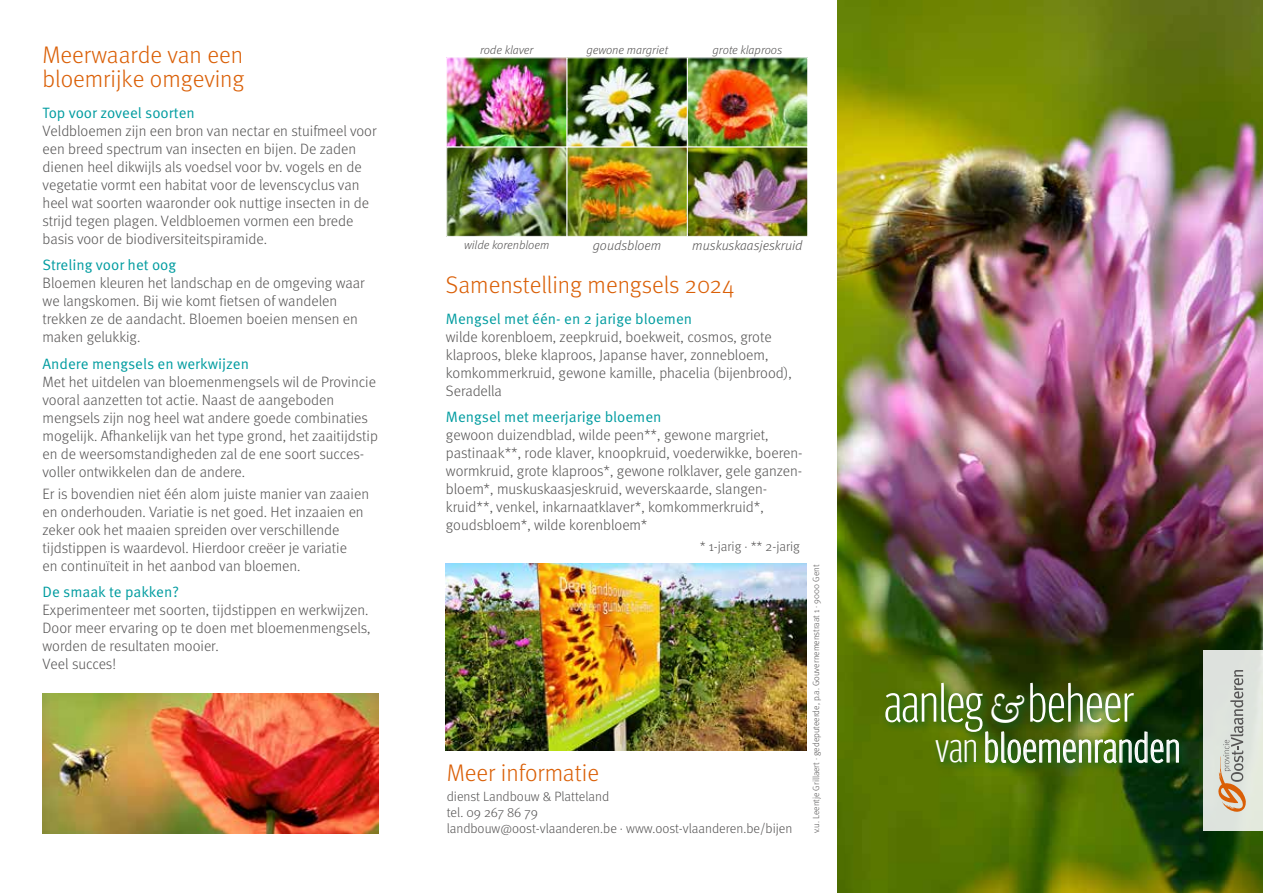
<style>
.page{position:relative;width:1263px;height:893px;background:#fff}
.page>*{position:absolute;margin:0;border:0;box-sizing:border-box;transform-origin:0 0}
.t1{font:300 54px "Meta Headline Comp OT";color:#fff}
.t2{font:300 42px "Meta Headline Comp OT";letter-spacing:.02em;color:#fff}
.t3{font:300 24px/24px "Meta Pro";color:#da5f06}
.t4{font:300 15px/18px "Meta Pro";color:#555454}
.t5{font:15px "Meta Pro Norm";color:#009ca0}
.t6{font:300 13.5px/16.2px "Meta Pro";color:#555454}
.t7{font:italic 300 13.5px "Meta Pro";color:#555454}
.t8{font:italic 300 12px "Meta Pro";color:#555454}
.t9{font:300 9px "Meta Pro";color:#555454}
.s1{font-family:"Adobe Caslon Pro";font-weight:400;font-style:italic;font-size:40.5px}
</style>
<div class="page">
<img style="left:838px;top:0;width:425px;height:893px">
<svg style="left:881px;top:678px;width:309px;height:96px;background:#3b5e0c"></svg>
<img style="left:448px;top:59px;width:358px;height:176px">
<div style="left:446px;top:57px;width:121px;height:90px;border:1px solid #fff"></div>
<div style="left:446px;top:147px;width:121px;height:90px;border:1px solid #fff"></div>
<div style="left:567px;top:57px;width:121px;height:90px;border:1px solid #fff"></div>
<div style="left:567px;top:147px;width:121px;height:90px;border:1px solid #fff"></div>
<div style="left:687px;top:57px;width:121px;height:90px;border:1px solid #fff"></div>
<div style="left:687px;top:147px;width:121px;height:90px;border:1px solid #fff"></div>
<img style="left:43px;top:693px;width:335px;height:140px">
<div style="left:1203px;top:650px;width:60px;height:181px;background:#dfe4dd"></div>
<svg style="left:1218px;top:670px;width:28px;height:142px"></svg>
<img style="left:446px;top:564px;width:361px;height:186px">
<h3 class="t3" style="left:43px;top:41px;width:203px">Meerwaarde van een bloemrijke omgeving</h3>
<p class="t5" style="left:43px;top:101px;width:154px">Top voor zoveel soorten</p>
<p class="t4" style="left:43px;top:121px;width:336px">Veldbloemen zijn een bron van nectar en stuifmeel voor een breed spectrum van insecten en bijen. De zaden dienen heel dikwijls als voedsel voor bv. vogels en de vegetatie vormt een habitat voor de levenscyclus van heel wat soorten waaronder ook nuttige insecten in de strijd tegen plagen. Veldbloemen vormen een brede basis voor de biodiversiteitspiramide.</p>
<p class="t5" style="left:43px;top:253px;width:135px">Streling voor het oog</p>
<p class="t4" style="left:43px;top:273px;width:324px">Bloemen kleuren het landschap en de omgeving waar we langskomen. Bij wie komt fietsen of wandelen trekken ze de aandacht. Bloemen boeien mensen en maken gelukkig.</p>
<p class="t5" style="left:43px;top:352px;width:208px">Andere mengsels en werkwijzen</p>
<p class="t4" style="left:43px;top:372px;width:337px">Met het uitdelen van bloemenmengsels wil de Provincie vooral aanzetten tot actie. Naast de aangeboden mengsels zijn nog heel wat andere goede combinaties mogelijk. Afhankelijk van het type grond, het zaaitijdstip en de weersomstandigheden zal de ene soort succes&shy;voller ontwikkelen dan de andere.</p>
<p class="t4" style="left:43px;top:484px;width:328px">Er is bovendien niet één alom juiste manier van zaaien en onderhouden. Variatie is net goed. Het inzaaien en zeker ook het maaien spreiden over verschillende tijdstippen is waardevol. Hierdoor creëer je variatie<br>en continuïteit in het aanbod van bloemen.</p>
<p class="t5" style="left:43px;top:581px;width:138px">De smaak te pakken?</p>
<p class="t4" style="left:43px;top:600px;width:330px">Experimenteer met soorten, tijdstippen en werkwijzen.<br>Door meer ervaring op te doen met bloemenmengsels, worden de resultaten mooier.<br>Veel succes!</p>
<p class="t8" style="left:480px;top:41px;width:55px">rode klaver</p>
<p class="t8" style="left:586px;top:41px;width:83px">gewone margriet</p>
<p class="t8" style="left:712px;top:41px;width:71px">grote klaproos</p>
<p class="t8" style="left:464px;top:236px;width:87px">wilde korenbloem</p>
<p class="t7" style="left:593px;top:236px;width:70px">goudsbloem</p>
<p class="t7" style="left:692px;top:236px;width:112px">muskuskaasjeskruid</p>
<h3 class="t3" style="left:446px;top:271px;width:290px">Samenstelling mengsels 2024</h3>
<p class="t5" style="left:446px;top:307px;width:248px">Mengsel met één- en 2 jarige bloemen</p>
<p class="t4" style="left:446px;top:327px;width:347px">wilde korenbloem, zeepkruid, boekweit, cosmos, grote klaproos, bleke klaproos, Japanse haver, zonnebloem, komkommerkruid, gewone kamille, phacelia (bijenbrood), Seradella</p>
<p class="t5" style="left:446px;top:406px;width:217px">Mengsel met meerjarige bloemen</p>
<p class="t4" style="left:446px;top:425px;width:358px">gewoon duizendblad, wilde peen**, gewone margriet, pastinaak**, rode klaver, knoopkruid, voederwikke, boeren&shy;wormkruid, grote klaproos*, gewone rolklaver, gele ganzen&shy;bloem*, muskuskaasjeskruid, weverskaarde, slangen&shy;kruid**, venkel, inkarnaatklaver*, komkommerkruid*, goudsbloem*, wilde korenbloem*</p>
<p class="t6" style="left:700px;top:537px;width:102px">* 1-jarig · ** 2-jarig</p>
<h3 class="t3" style="left:447px;top:759px;width:154px">Meer informatie</h3>
<p class="t6" style="left:447px;top:788px;width:347px">dienst Landbouw &amp; Platteland<br>tel. 09 267 86 79<br>landbouw@oost-vlaanderen.be · www.oost-vlaanderen.be/bijen</p>
<p class="t9" style="left:809px;top:833px;width:270px;rotate:-90deg">v.u. Leentje Grillaert · gedeputeerde, p.a. Gouvernemenstraat 1 · 9000 Gent</p>
<h1 class="t1" style="left:884px;top:670px;width:251px">aanleg<span class="s1">&amp;</span>beheer</h1>
<h2 class="t2" style="left:935px;top:722px;width:246px">van bloemenranden</h2>
</div>
